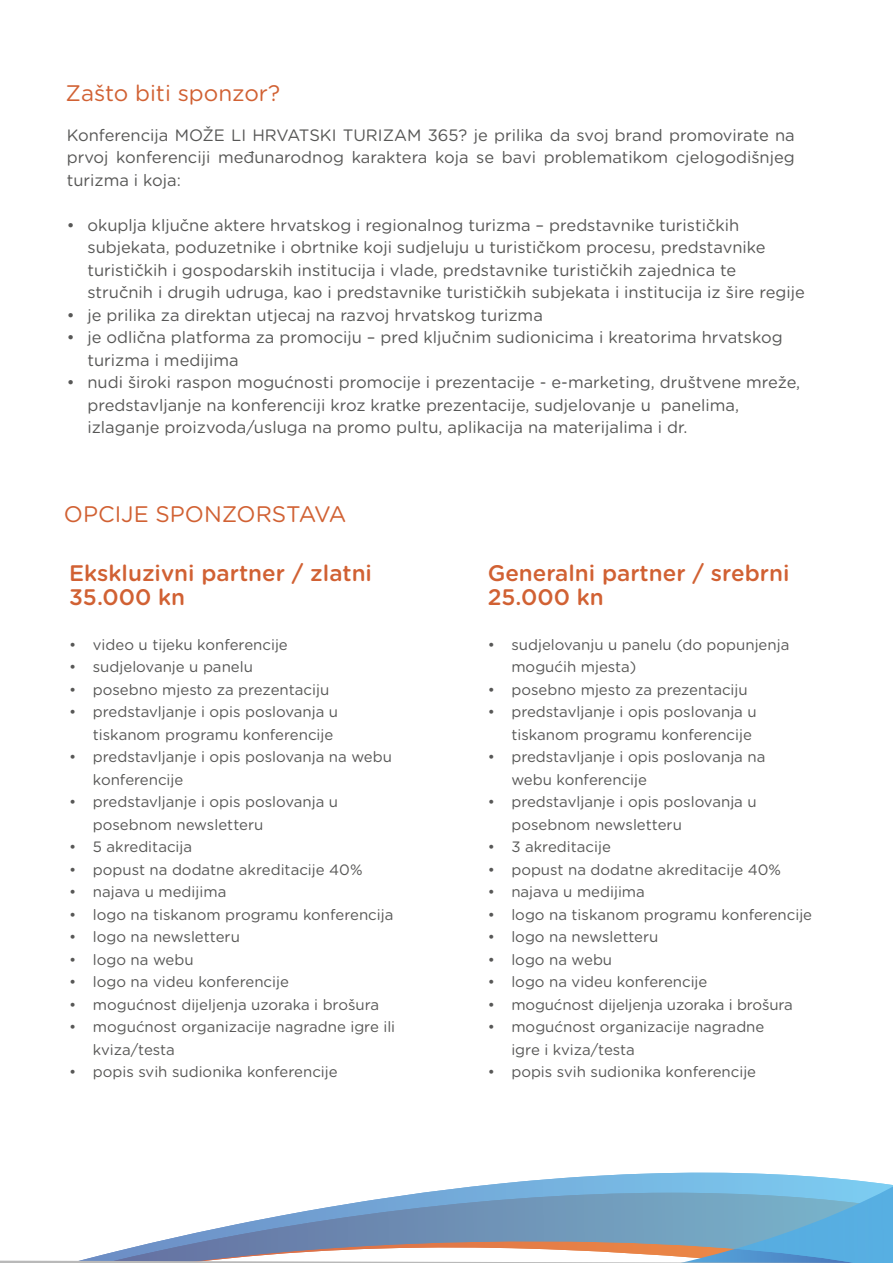
<style>
.page{position:relative;width:893px;height:1263px;background:#fff}
.page>*{position:absolute;margin:0;border:0;box-sizing:border-box;transform-origin:0 0}
.t1{font:500 22.5px/24px "Gotham Rounded";color:#d16133}
.t2{font:22.5px "Gotham Rounded";color:#d16133}
.t3{font:16.5px/22.5px "Gotham Rounded";color:#575756}
.t4{font:15px/22.5px "Gotham Rounded";color:#575756}
</style>
<div class="page">
<svg style="left:478px;top:1173px;width:415px;height:13px"></svg>
<svg style="left:0;top:1186px;width:893px;height:77px"></svg>
<h1 class="t2" style="left:65px;top:77px;width:216px">Zašto biti sponzor?</h1>
<p class="t3" style="left:67px;top:123px;width:730px;text-align:justify">Konferencija MOŽE LI HRVATSKI TURIZAM 365? je prilika da svoj brand promovirate na prvoj konferenciji međunarodnog karaktera koja se bavi problematikom cjelogodišnjeg turizma i koja:</p>
<p class="t3" style="left:87px;top:213px;width:719px;text-indent:-21px">• okuplja ključne aktere hrvatskog i regionalnog turizma – predstavnike turističkih subjekata, poduzetnike i obrtnike koji sudjeluju u turističkom procesu, predstavnike turističkih i gospodarskih institucija i vlade, predstavnike turističkih zajednica te stručnih i drugih udruga, kao i predstavnike turističkih subjekata i institucija iz šire regije</p>
<p class="t3" style="left:67px;top:303px;width:478px">• je prilika za direktan utjecaj na razvoj hrvatskog turizma</p>
<p class="t3" style="left:87px;top:326px;width:697px;text-indent:-21px">• je odlična platforma za promociju – pred ključnim sudionicima i kreatorima hrvatskog turizma i medijima</p>
<p class="t3" style="left:87px;top:371px;width:714px;text-indent:-21px">• nudi široki raspon mogućnosti promocije i prezentacije - e-marketing, društvene mreže, predstavljanje na konferenciji kroz kratke prezentacije, sudjelovanje u panelima, izlaganje proizvoda/usluga na promo pultu, aplikacija na materijalima i dr.</p>
<h1 class="t2" style="left:64px;top:499px;width:284px">OPCIJE SPONZORSTAVA</h1>
<h1 class="t1" style="left:69px;top:560px;width:304px">Ekskluzivni partner / zlatni<br>35.000 kn</h1>
<p class="t4" style="left:69px;top:633px;width:220px">• video u tijeku konferencije</p>
<p class="t4" style="left:69px;top:655px;width:185px">• sudjelovanje u panelu</p>
<p class="t4" style="left:69px;top:678px;width:262px">• posebno mjesto za prezentaciju</p>
<p class="t4" style="left:93px;top:700px;width:247px;text-indent:-24px">• predstavljanje i opis poslovanja u tiskanom programu konferencije</p>
<p class="t4" style="left:93px;top:745px;width:301px;text-indent:-24px">• predstavljanje i opis poslovanja na webu konferencije</p>
<p class="t4" style="left:93px;top:790px;width:247px;text-indent:-24px">• predstavljanje i opis poslovanja u posebnom newsletteru</p>
<p class="t4" style="left:69px;top:835px;width:124px">• 5 akreditacija</p>
<p class="t4" style="left:69px;top:858px;width:295px">• popust na dodatne akreditacije 40%</p>
<p class="t4" style="left:69px;top:880px;width:159px">• najava u medijima</p>
<p class="t4" style="left:69px;top:903px;width:326px">• logo na tiskanom programu konferencija</p>
<p class="t4" style="left:69px;top:925px;width:172px">• logo na newsletteru</p>
<p class="t4" style="left:69px;top:948px;width:126px">• logo na webu</p>
<p class="t4" style="left:69px;top:970px;width:221px">• logo na videu konferencije</p>
<p class="t4" style="left:69px;top:993px;width:311px">• mogućnost dijeljenja uzoraka i brošura</p>
<p class="t4" style="left:93px;top:1015px;width:304px;text-indent:-24px">• mogućnost organizacije nagradne igre ili kviza/testa</p>
<p class="t4" style="left:69px;top:1060px;width:270px">• popis svih sudionika konferencije</p>
<h1 class="t1" style="left:488px;top:560px;width:303px">Generalni partner / srebrni<br>25.000 kn</h1>
<p class="t4" style="left:511px;top:633px;width:279px;text-indent:-24px">• sudjelovanju u panelu (do popunjenja mogućih mjesta)</p>
<p class="t4" style="left:488px;top:678px;width:262px">• posebno mjesto za prezentaciju</p>
<p class="t4" style="left:511px;top:700px;width:247px;text-indent:-24px">• predstavljanje i opis poslovanja u tiskanom programu konferencije</p>
<p class="t4" style="left:511px;top:745px;width:256px;text-indent:-24px">• predstavljanje i opis poslovanja na webu konferencije</p>
<p class="t4" style="left:511px;top:790px;width:247px;text-indent:-24px">• predstavljanje i opis poslovanja u posebnom newsletteru</p>
<p class="t4" style="left:488px;top:835px;width:125px">• 3 akreditacije</p>
<p class="t4" style="left:488px;top:858px;width:295px">• popust na dodatne akreditacije 40%</p>
<p class="t4" style="left:488px;top:880px;width:159px">• najava u medijima</p>
<p class="t4" style="left:488px;top:903px;width:326px">• logo na tiskanom programu konferencije</p>
<p class="t4" style="left:488px;top:925px;width:172px">• logo na newsletteru</p>
<p class="t4" style="left:488px;top:948px;width:126px">• logo na webu</p>
<p class="t4" style="left:488px;top:970px;width:221px">• logo na videu konferencije</p>
<p class="t4" style="left:488px;top:993px;width:306px">• mogućnost dijeljenja uzoraka i brošura</p>
<p class="t4" style="left:511px;top:1015px;width:255px;text-indent:-24px">• mogućnost organizacije nagradne igre i kviza/testa</p>
<p class="t4" style="left:488px;top:1060px;width:270px">• popis svih sudionika konferencije</p>
</div>
